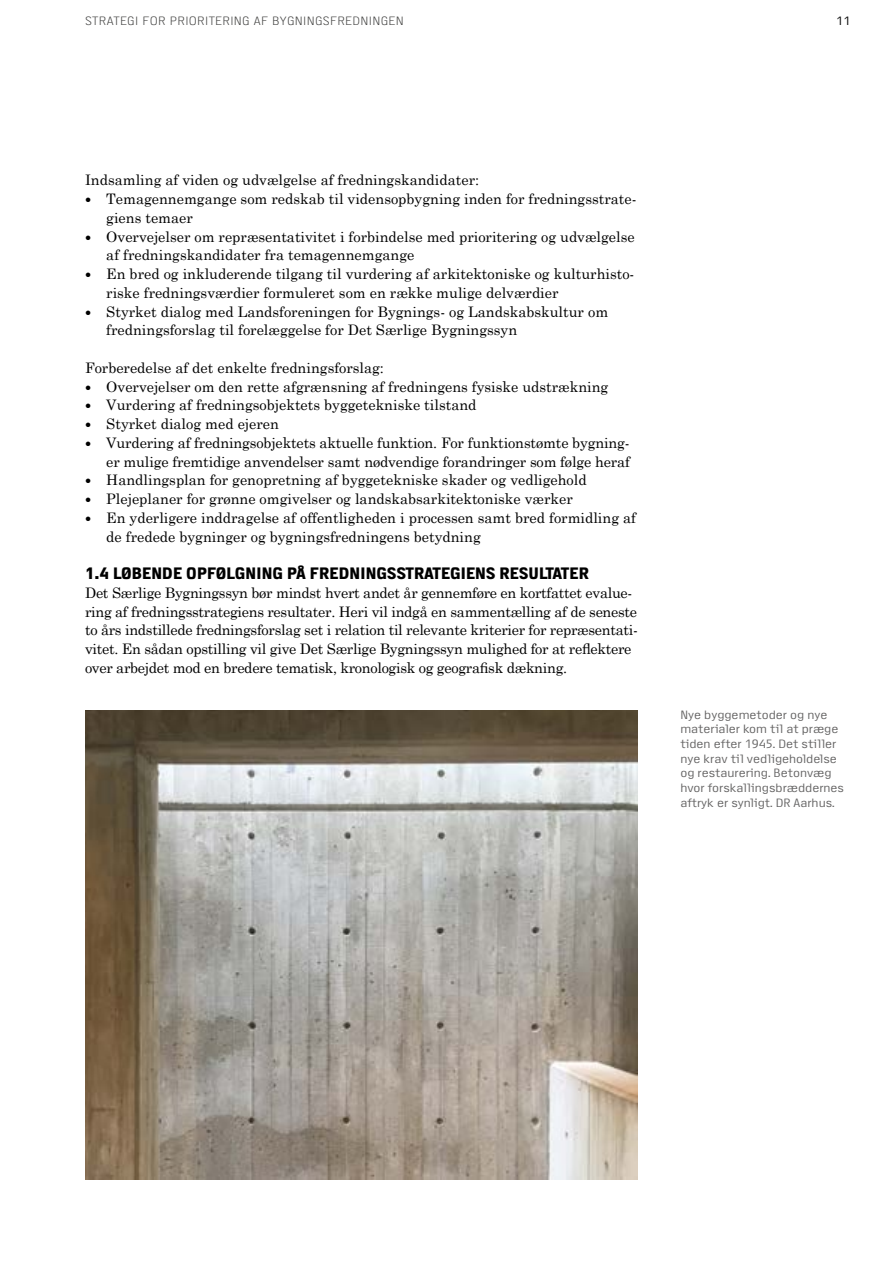
<style>
.page{position:relative;width:893px;height:1263px;background:#fff}
.page>*{position:absolute;margin:0;border:0;box-sizing:border-box;transform-origin:0 0}
.Brødtesktoverskrift{font:800 16.5px "Access";letter-spacing:.01em;color:#000}
.Indryk_Brødtekst{font:14.4px/18.8px "Century Schoolbook";color:#000}
.Brødtekst{font:14.4px/18.8px "Century Schoolbook";letter-spacing:-.02em;color:#000}
.Brødtekst-2{font:14.4px "Century Schoolbook";color:#000}
.Billedtekst{font:12px/14.7px "Access";color:#646363}
.t1{font:300 12px "Access";letter-spacing:.025em;color:#3c3c3b}
.t2{font:12px "Access";color:#000}
.s1{font-family:"Access"}
</style>
<div class="page">
<img style="left:85px;top:710px;width:553px;height:469px">
<p class="t1" style="left:85px;top:15px;width:320px">STRATEGI FOR PRIORITERING AF BYGNINGSFREDNINGEN</p>
<p class="t2" style="left:836px;top:15px;width:16px">11</p>
<p class="Brødtekst-2" style="left:85px;top:168px;width:396px">Indsamling af viden og udvælgelse af fredningskandidater:</p>
<p class="Indryk_Brødtekst" style="left:106px;top:188px;width:532px;text-indent:-21px"><span class="s1">•</span> Temagennemgange som redskab til vidensopbygning inden for fredningsstrate&shy;giens temaer</p>
<p class="Indryk_Brødtekst" style="left:106px;top:226px;width:530px;text-indent:-21px"><span class="s1">•</span> Overvejelser om repræsentativitet i forbindelse med prioritering og udvælgelse af fredningskandidater fra temagennemgange</p>
<p class="Indryk_Brødtekst" style="left:106px;top:263px;width:530px;text-indent:-21px"><span class="s1">•</span> En bred og inkluderende tilgang til vurdering af arkitektoniske og kulturhisto&shy;riske fredningsværdier formuleret som en række mulige delværdier</p>
<p class="Indryk_Brødtekst" style="left:106px;top:301px;width:503px;text-indent:-21px"><span class="s1">•</span> Styrket dialog med Landsforeningen for Bygnings- og Landskabskultur om fredningsforslag til forelæggelse for Det Særlige Bygningssyn</p>
<p class="Brødtekst-2" style="left:85px;top:355px;width:300px">Forberedelse af det enkelte fredningsforslag:</p>
<p class="Indryk_Brødtekst" style="left:85px;top:376px;width:525px"><span class="s1">•</span> Overvejelser om den rette afgrænsning af fredningens fysiske udstrækning</p>
<p class="Indryk_Brødtekst" style="left:85px;top:394px;width:393px"><span class="s1">•</span> Vurdering af fredningsobjektets byggetekniske tilstand</p>
<p class="Indryk_Brødtekst" style="left:85px;top:413px;width:195px"><span class="s1">•</span> Styrket dialog med ejeren</p>
<p class="Indryk_Brødtekst" style="left:85px;top:432px;width:546px;text-align:right"><span class="s1">•</span> Vurdering af fredningsobjektets aktuelle funktion. For funktionstømte bygning&shy;er mulige fremtidige anvendelser samt nødvendige forandringer som følge heraf</p>
<p class="Indryk_Brødtekst" style="left:85px;top:469px;width:503px"><span class="s1">•</span> Handlingsplan for genopretning af byggetekniske skader og vedligehold</p>
<p class="Indryk_Brødtekst" style="left:85px;top:488px;width:489px"><span class="s1">•</span> Plejeplaner for grønne omgivelser og landskabsarkitektoniske værker</p>
<p class="Indryk_Brødtekst" style="left:106px;top:507px;width:531px;text-indent:-21px"><span class="s1">•</span> En yderligere inddragelse af offentligheden i processen samt bred formidling af de fredede bygninger og bygningsfredningens betydning</p>
<p class="Brødtesktoverskrift" style="left:85px;top:564px;width:505px">1.4 LØBENDE OPFØLGNING PÅ FREDNINGSSTRATEGIENS RESULTATER</p>
<p class="Brødtekst" style="left:85px;top:582px;width:554px">Det Særlige Bygningssyn bør mindst hvert andet år gennemføre en kortfattet evalue&shy;ring af fredningsstrategiens resultater. Heri vil indgå en sammentælling af de seneste to års indstillede fredningsforslag set i relation til relevante kriterier for repræsentati&shy;vitet. En sådan opstilling vil give Det Særlige Bygningssyn mulighed for at reflektere over arbejdet mod en bredere tematisk, kronologisk og geografisk dækning.</p>
<p class="Billedtekst" style="left:680px;top:707px;width:165px">Nye byggemetoder og nye materialer kom til at præge tiden efter 1945. Det stiller nye krav til vedligeholdelse og restaurering. Betonvæg hvor forskallingsbræddernes aftryk er synligt. DR Aarhus.</p>
</div>
